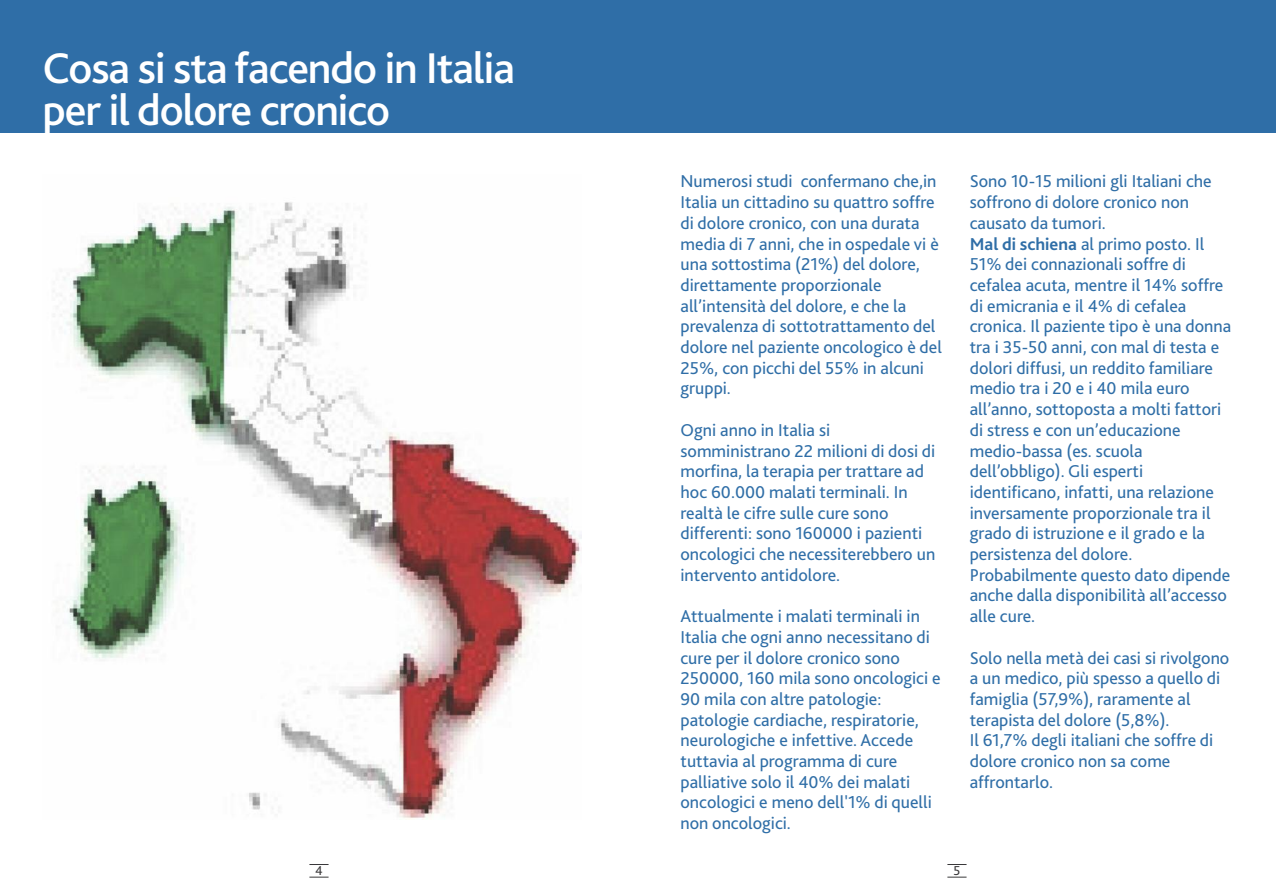
<style>
.page{position:relative;width:1276px;height:893px;background:#fff}
.page>*{position:absolute;margin:0;border:0;box-sizing:border-box;transform-origin:0 0}
.t1{font:500 45px/42px "Bliss 2";letter-spacing:-.025em;color:#fff}
.t2{font:18px/20.7px "Bliss 2";color:#2f6ea7}
.t3{font:13.5px "Bliss 2";color:#39383a}
.s1{font-weight:700}
</style>
<div class="page">
<svg style="left:947px;top:864px;width:19px;height:1px"></svg>
<svg style="left:947px;top:877px;width:19px;height:1px"></svg>
<svg style="left:309px;top:864px;width:19px;height:1px"></svg>
<svg style="left:309px;top:877px;width:19px;height:1px"></svg>
<div style="left:0;top:0;width:1276px;height:132px;background:#2f6ea7"></div>
<img style="left:53px;top:202px;width:528px;height:617px">
<h1 class="t1" style="left:43px;top:51px;width:474px">Cosa si sta facendo in Italia per il dolore cronico</h1>
<p class="t2" style="left:680px;top:173px;width:263px">Numerosi studi confermano che,in<br>Italia un cittadino su quattro soffre di dolore cronico, con una durata media di 7 anni, che in ospedale vi è una sottostima (21%) del dolore, direttamente proporzionale all’intensità del dolore, e che la prevalenza di sottotrattamento del dolore nel paziente oncologico è del<br>25%, con picchi del 55% in alcuni gruppi.</p>
<p class="t2" style="left:680px;top:421px;width:256px">Ogni anno in Italia si somministrano 22 milioni di dosi di morfina, la terapia per trattare ad hoc 60.000 malati terminali. In realtà le cifre sulle cure sono differenti: sono 160000 i pazienti oncologici che necessiterebbero un intervento antidolore.</p>
<p class="t2" style="left:680px;top:608px;width:262px">Attualmente i malati terminali in<br>Italia che ogni anno necessitano di cure per il dolore cronico sono<br>250000, 160 mila sono oncologici e<br>90 mila con altre patologie: patologie cardiache, respiratorie, neurologiche e infettive. Accede tuttavia al programma di cure palliative solo il 40% dei malati oncologici e meno dell'1% di quelli non oncologici.</p>
<p class="t2" style="left:969px;top:173px;width:263px">Sono 10-15 milioni gli Italiani che soffrono di dolore cronico non causato da tumori.<br><span class="s1">Mal di schiena</span> al primo posto. Il<br>51% dei connazionali soffre di cefalea acuta, mentre il 14% soffre di emicrania e il 4% di cefalea cronica. Il paziente tipo è una donna tra i 35-50 anni, con mal di testa e dolori diffusi, un reddito familiare medio tra i 20 e i 40 mila euro all’anno, sottoposta a molti fattori di stress e con un’educazione medio-bassa (es. scuola dell’obbligo). Gli esperti identificano, infatti, una relazione inversamente proporzionale tra il grado di istruzione e il grado e la persistenza del dolore.<br>Probabilmente questo dato dipende anche dalla disponibilità all’accesso alle cure.</p>
<p class="t2" style="left:969px;top:649px;width:261px">Solo nella metà dei casi si rivolgono a un medico, più spesso a quello di famiglia (57,9%), raramente al terapista del dolore (5,8%).<br>Il 61,7% degli italiani che soffre di dolore cronico non sa come affrontarlo.</p>
<p class="t3" style="left:315px;top:866px;width:9px">4</p>
<p class="t3" style="left:953px;top:866px;width:8px">5</p>
</div>
